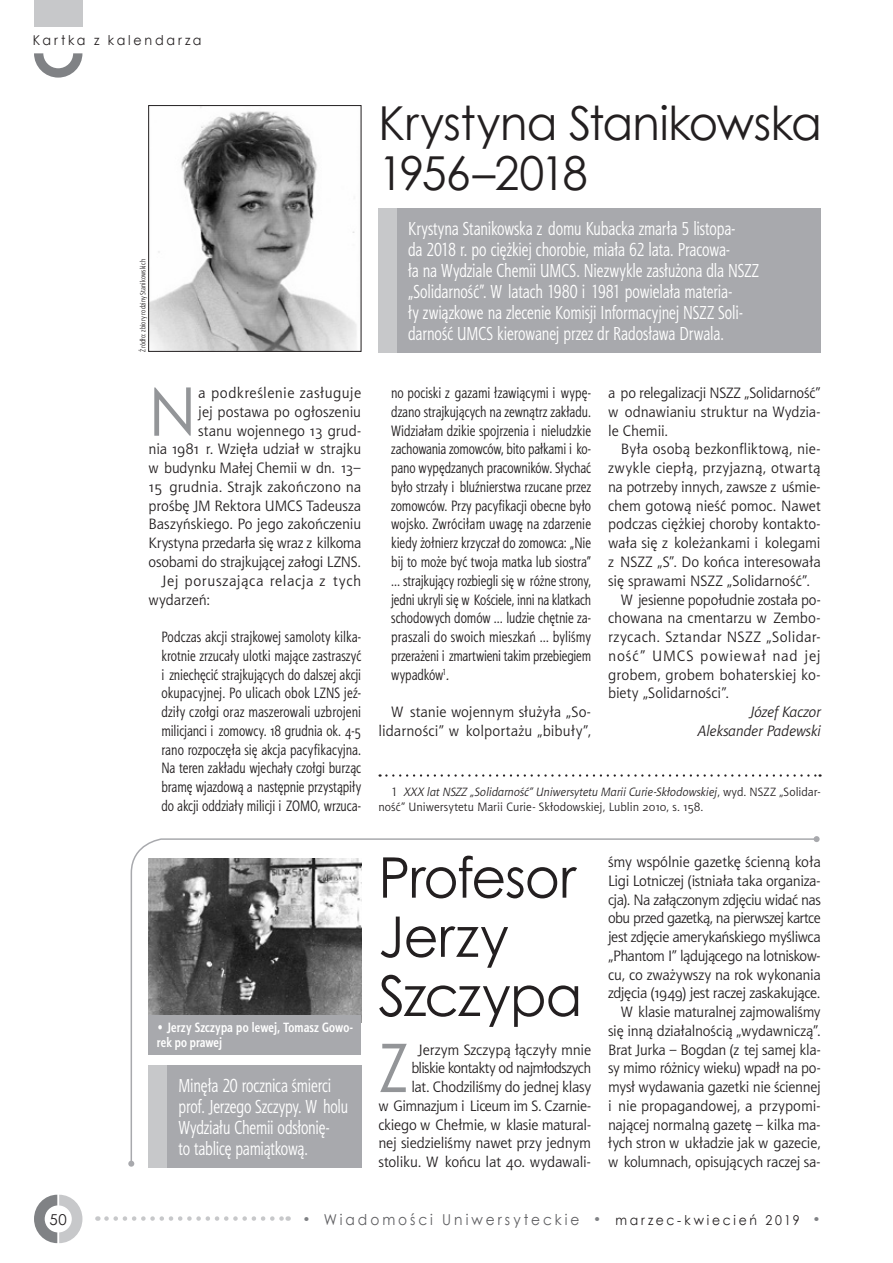
<style>
.page{position:relative;width:893px;height:1263px;background:#fff}
.page>*{position:absolute;margin:0;border:0;box-sizing:border-box;transform-origin:0 0}
.Tekst_z_inicjałem{font:67.2px "Century Gothic";color:#939598;scale:.96 1}
.Tytuł{font:56.1px/59.1px "Century Gothic";letter-spacing:-.02em;color:#231f20;scale:.96 1}
.Tytuł-2{font:46.8px "Century Gothic";letter-spacing:-.015em;color:#231f20;scale:.96 1}
.Tytuł-3{font:46.8px "Century Gothic";letter-spacing:-.06em;color:#231f20;scale:.96 1}
.Wstęp{font:18.75px/21px "Aerton Cnd EFN";letter-spacing:-.005em;color:#fff;scale:.95 1}
.Tekst_główny{font:15px/18.8px "Aerton Cnd EFN";letter-spacing:-.005em;color:#231f20;text-align:justify}
.Tekst_główny-2{font:15px/18.8px "Aerton EFN";color:#231f20;text-align:justify}
.Tekst_z_inicjałem-2{font:15px/18.8px "Aerton EFN";letter-spacing:-.01em;color:#231f20;text-align:right}
.t1{font:15px "Century Gothic";letter-spacing:.215em;color:#5f5f62;scale:.92 1}
.Tekst_główny-3{font:15px/18.8px "Aerton EFN";letter-spacing:.035em;color:#231f20}
.Autor{font:italic 15px "Aerton EFN";color:#231f20}
.t2{font:15px "Century Gothic";color:#231f20}
.Podpis_zdjęcia{font:700 13.5px/15.8px "Aerton Cnd EFN";letter-spacing:.01em;color:#fff}
.t3{font:13.5px "Century Gothic";letter-spacing:.215em;color:#231f20;scale:.94 1}
.Przypis{font:12px/15px "Aerton EFN";letter-spacing:.005em;color:#231f20}
.Copyright{font:7.5px "Aerton Cnd EFN";letter-spacing:.015em;color:#231f20}
.s1{font-family:"Aerton EFN";font-style:italic}
.s2{font-style:italic}
.s3{font-size:13.5px;color:#808285}
.s4{font-size:13.5px;color:#231f20}
</style>
<div class="page">
<svg style="left:34px;top:1195px;width:48px;height:48px"></svg>
<div style="left:45px;top:1205px;width:27px;height:27px;background:#fff;border-radius:50%"></div>
<svg style="left:106px;top:1216px;width:183px;height:5px"></svg>
<div style="left:34px;top:0;width:48px;height:27px;background:#c7c8ca"></div>
<svg style="left:34px;top:53px;width:48px;height:25px"></svg>
<div style="left:43px;top:38px;width:30px;height:30px;background:#fff;border-radius:50%"></div>
<svg style="left:130px;top:838px;width:684px;height:327px"></svg>
<svg style="left:814px;top:836px;width:6px;height:6px"></svg>
<svg style="left:128px;top:1161px;width:6px;height:6px"></svg>
<img style="left:149px;top:858px;width:212px;height:157px">
<div style="left:378px;top:208px;width:443px;height:145px;background:#a8a9ad"></div>
<svg style="left:380px;top:774px;width:441px;height:3px"></svg>
<img style="left:150px;top:107px;width:207px;height:243px">
<div style="left:148px;top:105px;width:213px;height:247px;border:1px solid #231f20"></div>
<div style="left:378px;top:208px;width:19px;height:145px;background:#c7c8ca"></div>
<div style="left:149px;top:1065px;width:212px;height:102px;background:#a8a9ad"></div>
<div style="left:148px;top:1065px;width:19px;height:102px;background:#c7c8ca"></div>
<div style="left:148px;top:1015px;width:213px;height:39px;background:#a8a9ad"></div>
<p class="t3" style="left:33px;top:31px;width:181px">Kartka z kalendarza</p>
<p class="Copyright" style="left:138px;top:352px;width:94px;rotate:-90deg">Źródło: zbiory rodziny Stanikowskich</p>
<p class="Tekst_z_inicjałem-2" style="left:149px;top:384px;width:214px">a podkreślenie zasługuje<br>jej postawa po ogłoszeniu<br>stanu wojennego 13 grud-<br>nia 1981 r. Wzięła udział w strajku w budynku Małej Chemii w dn. 13–<br>15 grudnia. Strajk zakończono na prośbę JM Rektora UMCS Tadeusza<br>Baszyńskiego. Po jego zakończeniu<br>Krystyna przedarła się wraz z kilkoma osobami do strajkującej załogi LZNS.</p>
<p class="Tekst_główny-3" style="left:149px;top:571px;width:214px;text-indent:13px">Jej poruszająca relacja z tych wydarzeń:</p>
<p class="Tekst_główny" style="left:161px;top:627px;width:201px">Podczas akcji strajkowej samoloty kilka&shy;krotnie zrzucały ulotki mające zastraszyć i zniechęcić strajkujących do dalszej akcji okupacyjnej. Po ulicach obok LZNS jeź&shy;dziły czołgi oraz maszerowali uzbrojeni milicjanci i zomowcy. 18 grudnia ok. 4-5 rano rozpoczęła się akcja pacyfikacyjna.<br>Na teren zakładu wjechały czołgi burząc bramę wjazdową a następnie przystąpiły do akcji oddziały milicji i ZOMO, wrzuca-</p>
<p class="Tekst_z_inicjałem" style="left:149px;top:364px;width:51px">N</p>
<p class="Podpis_zdjęcia" style="left:157px;top:1019px;width:197px">• Jerzy Szczypa po lewej, Tomasz Gowo&shy;rek po prawej</p>
<p class="Wstęp" style="left:179px;top:1074px;width:180px">Minęła 20 rocznica śmierci prof. Jerzego Szczypy. W holu<br>Wydziału Chemii odsłonię-<br>to tablicę pamiątkową.</p>
<p class="Tytuł-2" style="left:378px;top:91px;width:463px">Krystyna Stanikowska</p>
<p class="Tytuł-3" style="left:378px;top:140px;width:219px">1956–2018</p>
<p class="Wstęp" style="left:408px;top:218px;width:371px">Krystyna Stanikowska z domu Kubacka zmarła 5 listopa-<br>da 2018 r. po ciężkiej chorobie, miała 62 lata. Pracowa-<br>ła na Wydziale Chemii UMCS. Niezwykle zasłużona dla NSZZ „Solidarność”. W latach 1980 i 1981 powielała materia-<br>ły związkowe na zlecenie Komisji Informacyjnej NSZZ Soli&shy;darność UMCS kierowanej przez dr Radosława Drwala.</p>
<p class="Tekst_główny" style="left:391px;top:384px;width:201px">no pociski z gazami łzawiącymi i wypę&shy;dzano strajkujących na zewnątrz zakładu.<br>Widziałam dzikie spojrzenia i nieludzkie zachowania zomowców, bito pałkami i ko&shy;pano wypędzanych pracowników. Słychać było strzały i bluźnierstwa rzucane przez zomowców. Przy pacyfikacji obecne było wojsko. Zwróciłam uwagę na zdarzenie kiedy żołnierz krzyczał do zomowca: „Nie bij to może być twoja matka lub siostra” … strajkujący rozbiegli się w różne strony, jedni ukryli się w Kościele, inni na klatkach schodowych domów … ludzie chętnie za&shy;praszali do swoich mieszkań … byliśmy przerażeni i zmartwieni takim przebiegiem wypadków<sup>1</sup><span class="s1">.</span></p>
<p class="Tekst_główny-2" style="left:378px;top:702px;width:214px;text-align:right">W stanie wojennym służyła „So&shy;lidarności” w kolportażu „bibuły”,</p>
<p class="Tekst_główny-2" style="left:608px;top:384px;width:214px">a po relegalizacji NSZZ „Solidarność” w odnawianiu struktur na Wydzia&shy;le Chemii.</p>
<p class="Tekst_główny-2" style="left:608px;top:440px;width:214px;text-indent:13px">Była osobą bezkonfliktową, nie&shy;zwykle ciepłą, przyjazną, otwartą na potrzeby innych, zawsze z uśmie&shy;chem gotową nieść pomoc. Nawet podczas ciężkiej choroby kontakto&shy;wała się z koleżankami i kolegami z NSZZ „S”. Do końca interesowała się sprawami NSZZ „Solidarność”.</p>
<p class="Tekst_główny-2" style="left:608px;top:590px;width:214px;text-indent:13px">W jesienne popołudnie została po&shy;chowana na cmentarzu w Zembo&shy;rzycach. Sztandar NSZZ „Solidar&shy;ność” UMCS powiewał nad jej grobem, grobem bohaterskiej ko&shy;biety „Solidarności”.</p>
<p class="Autor" style="left:749px;top:703px;width:73px">Józef Kaczor</p>
<p class="Autor" style="left:697px;top:722px;width:125px">Aleksander Padewski</p>
<p class="Przypis" style="left:378px;top:784px;width:444px;text-indent:13px">1 <span class="s2">XXX lat NSZZ „Solidarność” Uniwersytetu Marii Curie-Skłodowskiej</span>, wyd. NSZZ „Solidar&shy;ność” Uniwersytetu Marii Curie- Skłodowskiej, Lublin 2010, s. 158.</p>
<p class="Tytuł" style="left:378px;top:847px;width:214px">Profesor<br>Jerzy<br>Szczypa</p>
<p class="Tekst_z_inicjałem-2" style="left:378px;top:1040px;width:214px">Jerzym Szczypą łączyły mnie<br>bliskie kontakty od najmłodszych<br>lat. Chodziliśmy do jednej klasy<br>w Gimnazjum i Liceum im S. Czarnie&shy;ckiego w Chełmie, w klasie matural&shy;nej siedzieliśmy nawet przy jednym stoliku. W końcu lat 40. wydawali-</p>
<p class="Tekst_z_inicjałem" style="left:378px;top:1021px;width:34px">Z</p>
<p class="Tekst_z_inicjałem-2" style="left:608px;top:852px;width:214px;text-align:justify">śmy wspólnie gazetkę ścienną koła Ligi Lotniczej (istniała taka organiza&shy;cja). Na załączonym zdjęciu widać nas obu przed gazetką, na pierwszej kartce jest zdjęcie amerykańskiego myśliwca „Phantom I” lądującego na lotniskow&shy;cu, co zważywszy na rok wykonania zdjęcia (1949) jest raczej zaskakujące.</p>
<p class="Tekst_główny-2" style="left:608px;top:1002px;width:214px;text-indent:13px">W klasie maturalnej zajmowaliśmy się inną działalnością „wydawniczą”.<br>Brat Jurka – Bogdan (z tej samej kla&shy;sy mimo różnicy wieku) wpadł na po&shy;mysł wydawania gazetki nie ściennej i nie propagandowej, a przypomi&shy;nającej normalną gazetę – kilka ma&shy;łych stron w układzie jak w gazecie, w kolumnach, opisujących raczej sa-</p>
<p class="t2" style="left:50px;top:1209px;width:19px">50</p>
<p class="t1" style="left:303px;top:1208px;width:564px"><span class="s3">•</span> Wiadomości Uniwersyteckie <span class="s3">•</span> <span class="s4">marzec-kwiecień 2019</span> <span class="s3">•</span></p>
</div>
